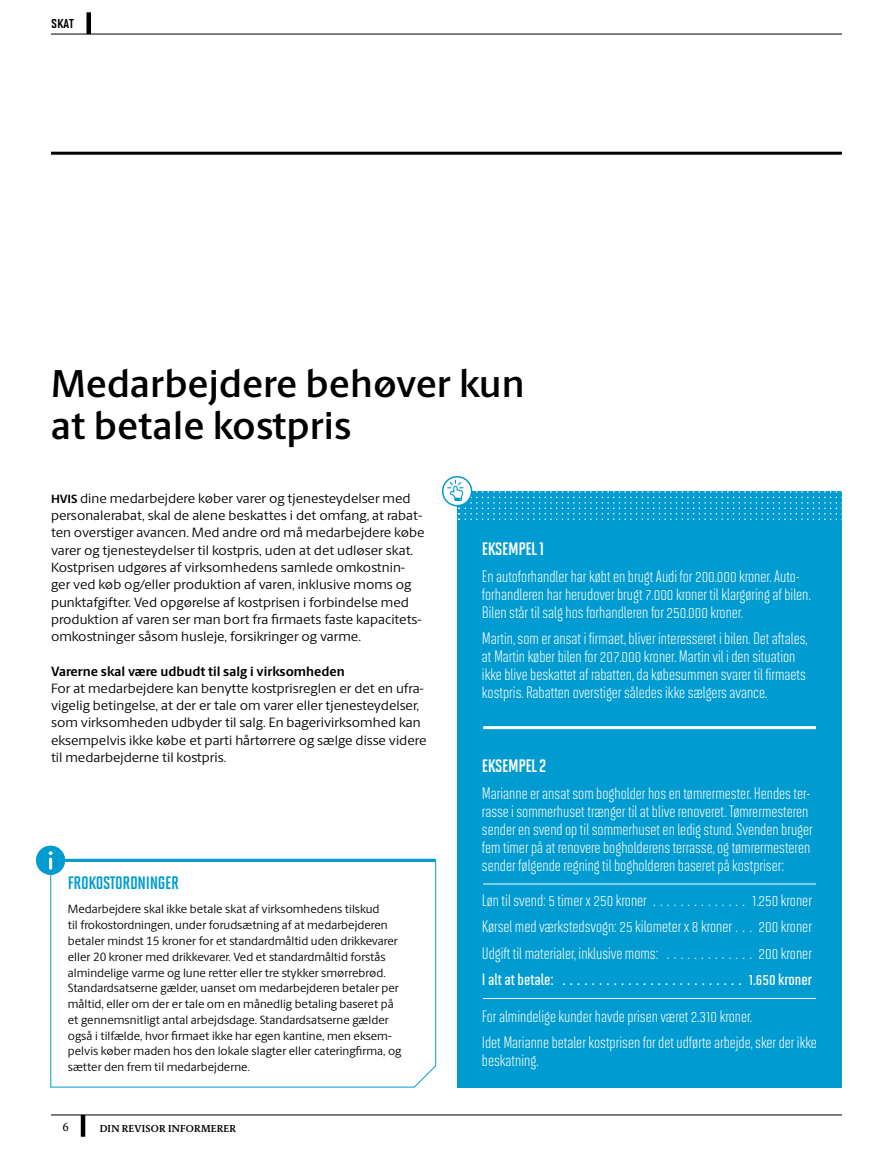
<style>
.page{position:relative;width:893px;height:1149px;background:#fff}
.page>*{position:absolute;margin:0;border:0;box-sizing:border-box;transform-origin:0 0}
.t1{font:600 39px/42px "Berling Sans";color:#000}
.t2{font:18px "Solano Gothic MVB Bd Cap";letter-spacing:-.02em;color:#fff}
.t3{font:18px "Solano Gothic MVB Bd Cap";letter-spacing:-.02em;color:#009bd0}
.t4{font:16.5px/18px "Solano Gothic MVB";color:#fff}
.t5{font:600 16.5px "Solano Gothic MVB";color:#fff}
.t6{font:15px "Solano Gothic MVB Bd SC";color:#000}
.t7{font:13.5px/17.2px "Berling Sans";color:#000}
.t8{font:700 13.5px "Berling Sans";color:#000}
.t9{font:12px/15.8px "Berling Sans";color:#000}
.t10{font:12px "Berling Serif Text";color:#000}
.t11{font:600 10.2px "Berling Serif Text";letter-spacing:.02em;color:#000}
.s1{font-weight:700;font-size:12px}
</style>
<div class="page">
<hr style="left:81px;top:1114px;width:4px;height:22px;background:#000">
<hr style="left:51px;top:152px;width:791px;height:3px;background:#000">
<hr style="left:51px;top:1114px;width:791px;height:1px;background:#000">
<svg style="left:50px;top:861px;width:386px;height:226px"></svg>
<hr style="left:51px;top:858px;width:385px;height:3px;background:#009bd0">
<div style="left:36px;top:845px;width:29px;height:29px;background:#009bd0;border-radius:50%"></div>
<svg style="left:41px;top:848px;width:12px;height:21px"></svg>
<div style="left:457px;top:491px;width:385px;height:595px;background:#009bd0"></div>
<hr style="left:51px;top:34px;width:791px;height:1px;background:#000">
<div style="left:86px;top:12px;width:5px;height:22px;background:#000"></div>
<hr style="left:483px;top:726px;width:333px;height:3px;background:#fff">
<hr style="left:483px;top:883px;width:333px;height:1px;background:#fff">
<hr style="left:483px;top:997px;width:333px;height:1px;background:#fff">
<svg style="left:443px;top:476px;width:29px;height:29px"></svg>
<div style="left:442px;top:476px;width:30px;height:30px;border:2px solid #009bd0;border-radius:50%"></div>
<svg style="left:448px;top:480px;width:388px;height:40px"></svg>
<p class="t6" style="left:51px;top:15px;width:24px">skat</p>
<h1 class="t1" style="left:51px;top:363px;width:475px">Medarbejdere behøver kun at betale kostpris</h1>
<p class="t7" style="left:51px;top:489px;width:375px"><span class="s1">HVIS</span> dine medarbejdere køber varer og tjenesteydelser med personalerabat, skal de alene beskattes i det omfang, at rabat&shy;ten overstiger avancen. Med andre ord må medarbejdere købe varer og tjenesteydelser til kostpris, uden at det udløser skat.<br>Kostprisen udgøres af virksomhedens samlede omkostnin&shy;ger ved køb og/eller produktion af varen, inklusive moms og punktafgifter. Ved opgørelse af kostprisen i forbindelse med produktion af varen ser man bort fra firmaets faste kapacitets&shy;omkostninger såsom husleje, forsikringer og varme.</p>
<p class="t8" style="left:51px;top:662px;width:295px">Varerne skal være udbudt til salg i virksomheden</p>
<p class="t7" style="left:51px;top:679px;width:377px">For at medarbejdere kan benytte kostprisreglen er det en ufra&shy;vigelig betingelse, at der er tale om varer eller tjenesteydelser, som virksomheden udbyder til salg. En bagerivirksomhed kan eksempelvis ikke købe et parti hårtørrere og sælge disse videre til medarbejderne til kostpris.</p>
<p class="t3" style="left:68px;top:872px;width:113px">FROKOSTORDNINGER</p>
<p class="t9" style="left:68px;top:901px;width:335px">Medarbejdere skal ikke betale skat af virksomhedens tilskud<br>til frokostordningen, under forudsætning af at medarbejderen betaler mindst 15 kroner for et standardmåltid uden drikkevarer eller 20 kroner med drikkevarer. Ved et standardmåltid forstås almindelige varme og lune retter eller tre stykker smørrebrød.<br>Standardsatserne gælder, uanset om medarbejderen betaler per måltid, eller om der er tale om en månedlig betaling baseret på et gennemsnitligt antal arbejdsdage. Standardsatserne gælder også i tilfælde, hvor firmaet ikke har egen kantine, men eksem&shy;pelvis køber maden hos den lokale slagter eller cateringfirma, og sætter den frem til medarbejderne.</p>
<p class="t10" style="left:63px;top:1119px;width:8px">6</p>
<p class="t11" style="left:100px;top:1121px;width:138px">DIN REVISOR INFORMERER</p>
<p class="t2" style="left:482px;top:538px;width:64px">EKSEMPEL 1</p>
<p class="t4" style="left:482px;top:566px;width:330px">En autoforhandler har købt en brugt Audi for 200.000 kroner. Auto&shy;forhandleren har herudover brugt 7.000 kroner til klargøring af bilen.<br>Bilen står til salg hos forhandleren for 250.000 kroner.</p>
<p class="t4" style="left:482px;top:629px;width:327px">Martin, som er ansat i firmaet, bliver interesseret i bilen. Det aftales, at Martin køber bilen for 207.000 kroner. Martin vil i den situation ikke blive beskattet af rabatten, da købesummen svarer til firmaets kostpris. Rabatten overstiger således ikke sælgers avance.</p>
<p class="t2" style="left:482px;top:755px;width:66px">EKSEMPEL 2</p>
<p class="t4" style="left:482px;top:783px;width:332px">Marianne er ansat som bogholder hos en tømrermester. Hendes ter&shy;rasse i sommerhuset trænger til at blive renoveret. Tømrermesteren sender en svend op til sommerhuset en ledig stund. Svenden bruger fem timer på at renovere bogholderens terrasse, og tømrermesteren sender følgende regning til bogholderen baseret på kostpriser:</p>
<p class="t4" style="left:482px;top:886px;width:332px;line-height:26.5px;text-align:justify">Løn til svend: 5 timer x 250 kroner . . . . . . . . . . . . . . 1.250 kroner Kørsel med værkstedsvogn: 25 kilometer x 8 kroner . . . 200 kroner Udgift til materialer, inklusive moms: . . . . . . . . . . . . . 200 kroner</p>
<p class="t5" style="left:482px;top:970px;width:332px">I alt at betale: ......................... 1.650 kroner</p>
<p class="t4" style="left:482px;top:1002px;width:336px;line-height:26.5px">For almindelige kunder havde prisen været 2.310 kroner.<br>Idet Marianne betaler kostprisen for det udførte arbejde, sker der ikke</p>
<p class="t4" style="left:482px;top:1051px;width:58px">beskatning.</p>
</div>
